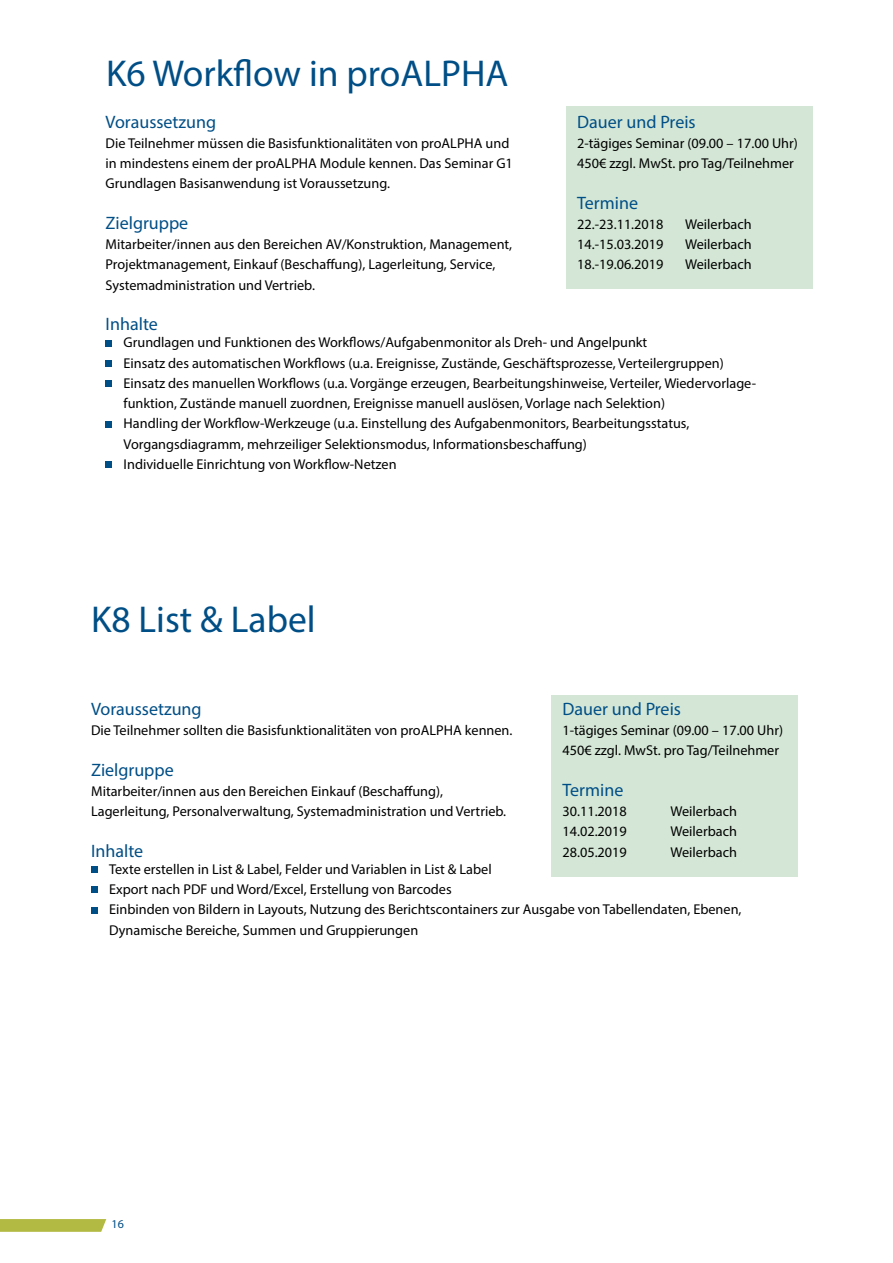
<style>
.page{position:relative;width:893px;height:1263px;background:#fff}
.page>*{position:absolute;margin:0;border:0;box-sizing:border-box;transform-origin:0 0}
.t1{font:37.5px "Myriad Pro";color:#004e86}
.t2{font:18px "Myriad Pro";color:#004e86}
.t3{font:14.25px/20.2px "Myriad Pro";color:#000}
.t4{font:12px "Myriad Pro";color:#004e86}
</style>
<div class="page">
<svg style="left:0;top:1219px;width:106px;height:13px"></svg>
<div style="left:567px;top:106px;width:246px;height:182px;background:#d4e7d6"></div>
<svg style="left:106px;top:340px;width:6px;height:6px"></svg>
<svg style="left:106px;top:360px;width:6px;height:6px"></svg>
<div style="left:106px;top:380px;width:6px;height:7px;background:#004e86"></div>
<svg style="left:106px;top:421px;width:6px;height:6px"></svg>
<div style="left:106px;top:461px;width:6px;height:7px;background:#004e86"></div>
<div style="left:551px;top:695px;width:247px;height:182px;background:#d4e7d6"></div>
<div style="left:91px;top:866px;width:6px;height:7px;background:#004e86"></div>
<svg style="left:91px;top:887px;width:6px;height:6px"></svg>
<svg style="left:91px;top:907px;width:6px;height:6px"></svg>
<h1 class="t1" style="left:106px;top:50px;width:404px">K6 Workflow in proALPHA</h1>
<p class="t2" style="left:106px;top:110px;width:112px">Voraussetzung</p>
<p class="t3" style="left:106px;top:133px;width:409px">Die Teilnehmer müssen die Basisfunktionalitäten von proALPHA und in mindestens einem der proALPHA Module kennen. Das Seminar G1<br>Grundlagen Basisanwendung ist Voraussetzung.</p>
<p class="t2" style="left:106px;top:212px;width:84px">Zielgruppe</p>
<p class="t3" style="left:106px;top:234px;width:408px">Mitarbeiter/innen aus den Bereichen AV/Konstruktion, Management,<br>Projektmanagement, Einkauf (Beschaffung), Lagerleitung, Service,<br>Systemadministration und Vertrieb.</p>
<p class="t2" style="left:106px;top:313px;width:54px">Inhalte</p>
<p class="t3" style="left:124px;top:332px;width:634px">Grundlagen und Funktionen des Workflows/Aufgabenmonitor als Dreh- und Angelpunkt<br>Einsatz des automatischen Workflows (u.a. Ereignisse, Zustände, Geschäftsprozesse, Verteilergruppen)<br>Einsatz des manuellen Workflows (u.a. Vorgänge erzeugen, Bearbeitungshinweise, Verteiler, Wiedervorlage&shy;funktion, Zustände manuell zuordnen, Ereignisse manuell auslösen, Vorlage nach Selektion)<br>Handling der Workflow-Werkzeuge (u.a. Einstellung des Aufgabenmonitors, Bearbeitungsstatus, Vorgangsdiagramm, mehrzeiliger Selektionsmodus, Informationsbeschaffung)<br>Individuelle Einrichtung von Workflow-Netzen</p>
<p class="t2" style="left:577px;top:110px;width:120px">Dauer und Preis</p>
<p class="t3" style="left:577px;top:133px;width:222px">2-tägiges Seminar (09.00 – 17.00 Uhr)<br>450€ zzgl. MwSt. pro Tag/Teilnehmer</p>
<p class="t2" style="left:577px;top:191px;width:62px">Termine</p>
<p class="t3" style="left:577px;top:214px;width:88px">22.-23.11.2018</p>
<p class="t3" style="left:685px;top:214px;width:68px">Weilerbach</p>
<p class="t3" style="left:577px;top:234px;width:88px">14.-15.03.2019</p>
<p class="t3" style="left:685px;top:234px;width:68px">Weilerbach</p>
<p class="t3" style="left:577px;top:254px;width:88px">18.-19.06.2019</p>
<p class="t3" style="left:685px;top:254px;width:68px">Weilerbach</p>
<h1 class="t1" style="left:91px;top:596px;width:226px">K8 List &amp; Label</h1>
<p class="t2" style="left:562px;top:698px;width:120px">Dauer und Preis</p>
<p class="t3" style="left:562px;top:720px;width:222px">1-tägiges Seminar (09.00 – 17.00 Uhr)<br>450€ zzgl. MwSt. pro Tag/Teilnehmer</p>
<p class="t2" style="left:562px;top:779px;width:62px">Termine</p>
<p class="t3" style="left:562px;top:801px;width:66px">30.11.2018</p>
<p class="t3" style="left:670px;top:801px;width:68px">Weilerbach</p>
<p class="t3" style="left:562px;top:821px;width:66px">14.02.2019</p>
<p class="t3" style="left:670px;top:821px;width:68px">Weilerbach</p>
<p class="t3" style="left:562px;top:841px;width:66px">28.05.2019</p>
<p class="t3" style="left:670px;top:841px;width:68px">Weilerbach</p>
<p class="t2" style="left:91px;top:698px;width:112px">Voraussetzung</p>
<p class="t3" style="left:91px;top:720px;width:423px">Die Teilnehmer sollten die Basisfunktionalitäten von proALPHA kennen.</p>
<p class="t2" style="left:91px;top:758px;width:84px">Zielgruppe</p>
<p class="t3" style="left:91px;top:781px;width:417px">Mitarbeiter/innen aus den Bereichen Einkauf (Beschaffung),<br>Lagerleitung, Personalverwaltung, Systemadministration und Vertrieb.</p>
<p class="t2" style="left:91px;top:839px;width:54px">Inhalte</p>
<p class="t3" style="left:109px;top:859px;width:634px">Texte erstellen in List &amp; Label, Felder und Variablen in List &amp; Label<br>Export nach PDF und Word/Excel, Erstellung von Barcodes<br>Einbinden von Bildern in Layouts, Nutzung des Berichtscontainers zur Ausgabe von Tabellendaten, Ebenen, Dynamische Bereiche, Summen und Gruppierungen</p>
<p class="t4" style="left:112px;top:1216px;width:14px">16</p>
</div>
